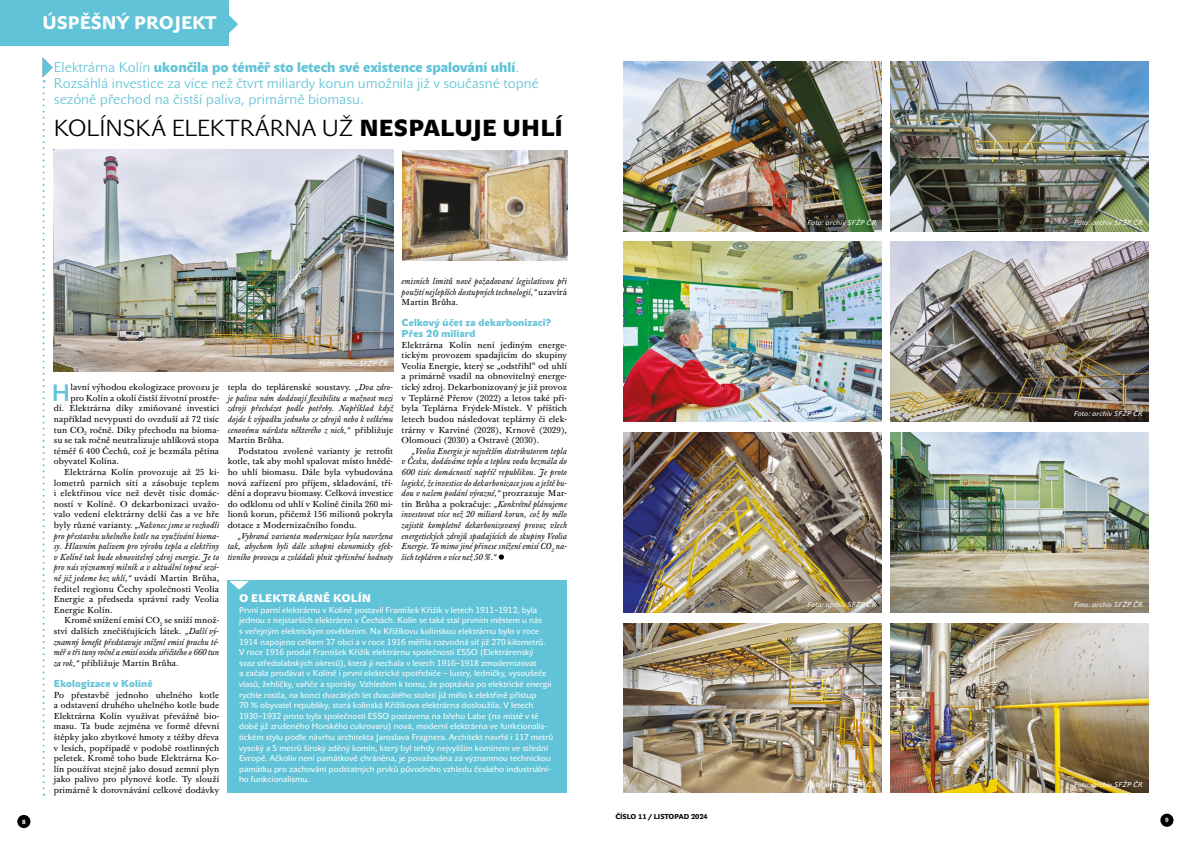
<style>
.page{position:relative;width:1191px;height:842px;background:#fff}
.page>*{position:absolute;margin:0;border:0;box-sizing:border-box;transform-origin:0 0}
.první_odstavec{font:23.5px "John Sans Medium Pro";color:#61c3d7}
.titulek_REGULAR{font:23px "John Sans Lite Pro";letter-spacing:.01em;color:#000}
.Záhlaví{font:700 18px "John Sans Medium Pro";color:#fff}
.PEREX{font:14px/16px "John Sans Lite Pro";color:#61c3d7}
.box_-_titulek{font:11px "John Sans Black Pro";letter-spacing:.015em;color:#fff}
.Mezititulek{font:10px/10.6px "John Sans Black Pro";letter-spacing:.02em;color:#61c3d7}
.TEXT_Baskerville_blok{font:8.5px/10.6px "J Baskerville Tx N";letter-spacing:.01em;color:#000;text-align:justify}
.box_-_text{font:8.5px/10.6px "John Sans Text Pro";color:#fff}
.TEXT_Baskerville_blok-2{font:italic 8.5px/10.6px "J Baskerville Tx N";letter-spacing:.01em;color:#000;text-align:justify}
.první_odstavec-2{font:8.5px "J Baskerville Tx N";letter-spacing:.01em;color:#000}
.zdroj_foto{font:italic 7px "John Sans Text Pro";letter-spacing:.03em;color:#fff}
.t1{font:700 7px "John Sans Medium Pro";color:#000}
.t2{font:700 6px "John Sans Medium Pro";color:#fff}
.s1{font-family:"John Sans Black Pro"}
.s2{font-style:normal}
.s3{font-style:italic}
</style>
<div class="page">
<div style="left:17px;top:815px;width:13px;height:13px;background:#000;border-radius:50%"></div>
<div style="left:1160px;top:814px;width:13px;height:13px;background:#000;border-radius:50%"></div>
<img style="left:890px;top:623px;width:258px;height:170px">
<img style="left:624px;top:623px;width:258px;height:170px">
<img style="left:624px;top:432px;width:258px;height:181px">
<img style="left:890px;top:432px;width:258px;height:181px">
<img style="left:624px;top:242px;width:258px;height:180px">
<img style="left:890px;top:242px;width:258px;height:180px">
<img style="left:624px;top:61px;width:258px;height:170px">
<img style="left:890px;top:61px;width:258px;height:170px">
<svg style="left:228px;top:14px;width:10px;height:20px"></svg>
<div style="left:0;top:0;width:228px;height:45px;background:#61c3d7"></div>
<svg style="left:43px;top:58px;width:10px;height:738px"></svg>
<svg style="left:499px;top:554px;width:5px;height:6px"></svg>
<div style="left:228px;top:581px;width:339px;height:212px;background:#61c3d7"></div>
<svg style="left:229px;top:580px;width:20px;height:10px"></svg>
<img style="left:54px;top:149px;width:340px;height:223px">
<img style="left:402px;top:150px;width:165px;height:110px">
<p class="Záhlaví" style="left:43px;top:13px;width:175px">ÚSPĚŠNÝ PROJEKT</p>
<p class="PEREX" style="left:54px;top:59px;width:486px">Elektrárna Kolín <span class="s1">ukončila po téměř sto letech své existence spalování uhlí</span>.<br>Rozsáhlá investice za více než čtvrt miliardy korun umožnila již v současné topné sezóně přechod na čistší paliva, primárně biomasu.</p>
<p class="titulek_REGULAR" style="left:54px;top:114px;width:511px">KOLÍNSKÁ ELEKTRÁRNA UŽ <span class="s1">NESPALUJE UHLÍ</span></p>
<p class="TEXT_Baskerville_blok-2" style="left:401px;top:276px;width:167px">emisních limitů nově požadované legislativou při použití nejlepších dostupných technologií,“ <span class="s2">uzavírá Martin Brůha.</span></p>
<p class="Mezititulek" style="left:401px;top:318px;width:151px">Celkový účet za dekarbonizaci?<br>Přes 20 miliard</p>
<p class="TEXT_Baskerville_blok" style="left:401px;top:340px;width:167px">Elektrárna Kolín není jediným energe&shy;tickým provozem spadajícím do skupiny Veolia Energie, který se „odstřihl“ od uhlí a primárně vsadil na obnovitelný energe&shy;tický zdroj. Dekarbonizovaný je již provoz v Teplárně Přerov (2022) a letos také při&shy;byla Teplárna Frýdek-Místek. V příštích letech budou následovat teplárny či elek&shy;trárny v Karviné (2028), Krnově (2029), Olomouci (2030) a Ostravě (2030).</p>
<p class="TEXT_Baskerville_blok-2" style="left:401px;top:446px;width:167px;text-indent:10px">„Veolia Energie je největším distributorem tepla v Česku, dodáváme teplo a teplou vodu bezmála do 600 tisíc domácností napříč republikou. Je proto logické, že investice do dekarbonizace jsou a ještě bu&shy;dou v našem podání výrazné,“ <span class="s2">prozrazuje Mar&shy;tin Brůha a pokračuje:</span> „Konkrétně plánujeme investovat více než 20 miliard korun, což by mělo zajistit kompletně dekarbonizovaný provoz všech energetických zdrojů spadajících do skupiny Veolia Energie. To mimo jiné přinese snížení emisí CO<sub>2</sub> na&shy;šich tepláren o více než 50 %.“</p>
<p class="zdroj_foto" style="left:319px;top:360px;width:70px">Foto: archiv SFŽP ČR</p>
<p class="první_odstavec" style="left:52px;top:379px;width:20px">H</p>
<p class="první_odstavec-2" style="left:70px;top:382px;width:150px">lavní výhodou ekologizace provozu je</p>
<p class="TEXT_Baskerville_blok-2" style="left:228px;top:382px;width:167px"><span class="s2">tepla do teplárenské soustavy.</span> „Dva zdro&shy;je paliva nám dodávají flexibilitu a možnost mezi zdroji přecházet podle potřeby. Například když dojde k výpadku jednoho ze zdrojů nebo k velkému cenovému nárůstu některého z nich,“ <span class="s2">přibližuje Martin Brůha.</span></p>
<p class="TEXT_Baskerville_blok" style="left:228px;top:446px;width:167px;text-indent:10px">Podstatou zvolené varianty je retrofit kotle, tak aby mohl spalovat místo hnědé&shy;ho uhlí biomasu. Dále byla vybudována nová zařízení pro příjem, skladování, tří&shy;dění a dopravu biomasy. Celková investice do odklonu od uhlí v Kolíně činila 260 mi&shy;lionů korun, přičemž 156 milionů pokryla dotace z Modernizačního fondu.</p>
<p class="TEXT_Baskerville_blok-2" style="left:228px;top:530px;width:167px;text-indent:10px">„Vybraná varianta modernizace byla navržena tak, abychom byli dále schopni ekonomicky efek&shy;tivního provozu a zvládali plnit zpřísněné hodnoty</p>
<p class="první_odstavec-2" style="left:70px;top:393px;width:150px">pro Kolín a okolí čistší životní prostře-</p>
<p class="první_odstavec-2" style="left:54px;top:403px;width:167px">dí. Elektrárna díky zmiňované investici</p>
<p class="první_odstavec-2" style="left:54px;top:414px;width:167px">například nevypustí do ovzduší až 72 tisíc</p>
<p class="první_odstavec-2" style="left:54px;top:424px;width:167px">tun CO<sub>2</sub> ročně. Díky přechodu na bioma-</p>
<p class="první_odstavec-2" style="left:54px;top:435px;width:167px">su se tak ročně neutralizuje uhlíková stopa</p>
<p class="první_odstavec-2" style="left:54px;top:446px;width:167px">téměř 6 400 Čechů, což je bezmála pětina</p>
<p class="první_odstavec-2" style="left:54px;top:456px;width:67px">obyvatel Kolína.</p>
<p class="TEXT_Baskerville_blok" style="left:54px;top:467px;width:167px;text-indent:10px">Elektrárna Kolín provozuje až 25 ki&shy;lometrů parních sítí a zásobuje teplem i elektřinou více než devět tisíc domác&shy;ností v Kolíně. O dekarbonizaci uvažo&shy;valo vedení elektrárny delší čas a ve hře byly různé varianty. <span class="s3">„Nakonec jsme se rozhodli pro přestavbu uhelného kotle na využívání bioma&shy;sy. Hlavním palivem pro výrobu tepla a elektřiny v Kolíně tak bude obnovitelný zdroj energie. Je to pro nás významný milník a v aktuální topné sezó&shy;ně již jedeme bez uhlí,“</span> uvádí Martin Brůha, ředitel regionu Čechy společnosti Veolia Energie a předseda správní rady Veolia Energie Kolín.</p>
<p class="TEXT_Baskerville_blok-2" style="left:54px;top:615px;width:167px;text-indent:10px"><span class="s2">Kromě snížení emisí CO</span><sub>2</sub> <span class="s2">se sníží množ&shy;ství dalších znečišťujících látek.</span> „Další vý&shy;znamný benefit představuje snížení emisí prachu té&shy;měř o tři tuny ročně a emisí oxidu siřičitého o 660 tun za rok,“ <span class="s2">přibližuje Martin Brůha.</span></p>
<p class="Mezititulek" style="left:54px;top:678px;width:100px">Ekologizace v Kolíně</p>
<p class="TEXT_Baskerville_blok" style="left:54px;top:690px;width:167px">Po přestavbě jednoho uhelného kotle a odstavení druhého uhelného kotle bude Elektrárna Kolín využívat převážně bio&shy;masu. Ta bude zejména ve formě dřevní štěpky jako zbytkové hmoty z těžby dřeva v lesích, popřípadě v podobě rostlinných peletek. Kromě toho bude Elektrárna Ko&shy;lín používat stejně jako dosud zemní plyn jako palivo pro plynové kotle. Ty slouží primárně k dorovnávání celkové dodávky</p>
<p class="box_-_titulek" style="left:239px;top:592px;width:133px">O ELEKTRÁRNĚ KOLÍN</p>
<p class="box_-_text" style="left:239px;top:604px;width:316px">První parní elektrárnu v Kolíně postavil František Křižík v letech 1911–1912, byla jednou z nejstarších elektráren v Čechách. Kolín se také stal prvním městem u nás<br>s veřejným elektrickým osvětlením. Na Křižíkovu kolínskou elektrárnu bylo v roce 1914 napojeno celkem 37 obcí a v roce 1916 měřila rozvodná síť již 270 kilometrů.<br>V roce 1916 prodal František Křižík elektrárnu společnosti ESSO (Elektrárenský<br>svaz středolabských okresů), která ji nechala v letech 1916–1918 zmodernizovat<br>a začala prodávat v Kolíně i první elektrické spotřebiče – lustry, ledničky, vysoušeče vlasů, žehličky, vařiče a sporáky. Vzhledem k tomu, že poptávka po elektrické energii rychle rostla, na konci dvacátých let dvacátého století již mělo k elektřině přístup<br>70 % obyvatel republiky, stará kolínská Křižíkova elektrárna dosloužila. V letech 1930–1932 proto byla společností ESSO postavena na břehu Labe (na místě v té době již zrušeného Horského cukrovaru) nová, moderní elektrárna ve funkcionalis&shy;tickém stylu podle návrhu architekta Jaroslava Fragnera. Architekt navrhl i 117 metrů vysoký a 5 metrů široký zděný komín, který byl tehdy nejvyšším komínem ve střední Evropě. Ačkoliv není památkově chráněna, je považována za významnou technickou památku pro zachování podstatných prvků původního vzhledu českého industriální&shy;ho funkcionalismu.</p>
<p class="zdroj_foto" style="left:807px;top:219px;width:70px">Foto: archiv SFŽP ČR</p>
<p class="zdroj_foto" style="left:1074px;top:219px;width:70px">Foto: archiv SFŽP ČR</p>
<p class="zdroj_foto" style="left:807px;top:410px;width:70px">Foto: archiv SFŽP ČR</p>
<p class="zdroj_foto" style="left:1074px;top:410px;width:70px">Foto: archiv SFŽP ČR</p>
<p class="zdroj_foto" style="left:807px;top:601px;width:70px">Foto: archiv SFŽP ČR</p>
<p class="zdroj_foto" style="left:1074px;top:601px;width:70px">Foto: archiv SFŽP ČR</p>
<p class="zdroj_foto" style="left:807px;top:781px;width:70px">Foto: archiv SFŽP ČR</p>
<p class="zdroj_foto" style="left:1074px;top:781px;width:70px">Foto: archiv SFŽP ČR</p>
<p class="t1" style="left:615px;top:812px;width:94px">ČÍSLO 11 / LISTOPAD 2024</p>
<p class="t2" style="left:22px;top:818px;width:5px">8</p>
<p class="t2" style="left:1165px;top:817px;width:5px">9</p>
</div>
